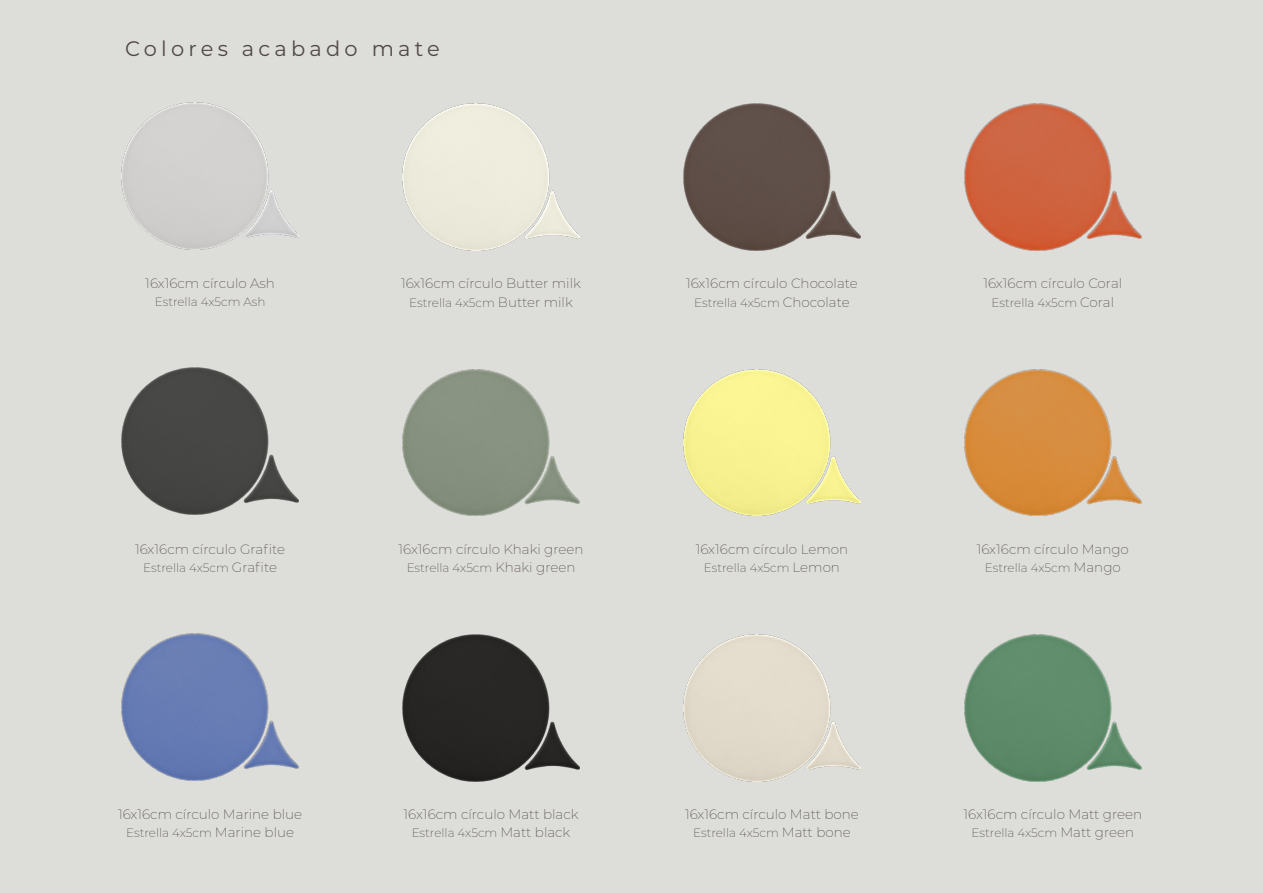
<style>
.page{position:relative;width:1263px;height:893px;background:#ddddda}
.page>*{position:absolute;margin:0;border:0;box-sizing:border-box;transform-origin:0 0}
.t1{font:21px "Montserrat";letter-spacing:.2em;color:#514948}
.t2{font:200 13.5px "Montserrat";color:#514948}
.t3{font:200 12px "Montserrat";color:#514948}
.s1{font-size:13.5px}
</style>
<div class="page">
<img style="left:122px;top:103px;width:176px;height:146px">
<img style="left:122px;top:368px;width:176px;height:147px">
<img style="left:403px;top:369px;width:176px;height:147px">
<img style="left:403px;top:104px;width:176px;height:146px">
<img style="left:684px;top:369px;width:176px;height:147px">
<img style="left:684px;top:104px;width:176px;height:146px">
<img style="left:964px;top:369px;width:177px;height:147px">
<img style="left:964px;top:104px;width:177px;height:146px">
<img style="left:122px;top:633px;width:176px;height:147px">
<img style="left:403px;top:635px;width:176px;height:146px">
<img style="left:684px;top:635px;width:176px;height:146px">
<img style="left:964px;top:635px;width:177px;height:146px">
<p class="t1" style="left:125px;top:34px;width:316px">Colores acabado mate</p>
<p class="t2" style="left:145px;top:275px;width:131px">16x16cm círculo Ash</p>
<p class="t2" style="left:401px;top:275px;width:181px">16x16cm círculo Butter milk</p>
<p class="t2" style="left:686px;top:275px;width:173px">16x16cm círculo Chocolate</p>
<p class="t2" style="left:983px;top:275px;width:140px">16x16cm círculo Coral</p>
<p class="t3" style="left:155px;top:293px;width:112px">Estrella 4x5cm Ash</p>
<p class="t3" style="left:409px;top:295px;width:165px">Estrella 4x5cm <span class="s1">Butter milk</span></p>
<p class="t3" style="left:694px;top:295px;width:157px">Estrella 4x5cm <span class="s1">Chocolate</span></p>
<p class="t3" style="left:991px;top:295px;width:124px">Estrella 4x5cm <span class="s1">Coral</span></p>
<p class="t2" style="left:135px;top:540px;width:152px">16x16cm círculo Grafite</p>
<p class="t2" style="left:399px;top:540px;width:186px">16x16cm círculo Khaki green</p>
<p class="t2" style="left:696px;top:540px;width:154px">16x16cm círculo Lemon</p>
<p class="t2" style="left:977px;top:540px;width:154px">16x16cm círculo Mango</p>
<p class="t3" style="left:143px;top:560px;width:135px">Estrella 4x5cm <span class="s1">Grafite</span></p>
<p class="t3" style="left:407px;top:560px;width:170px">Estrella 4x5cm <span class="s1">Khaki green</span></p>
<p class="t3" style="left:704px;top:560px;width:138px">Estrella 4x5cm <span class="s1">Lemon</span></p>
<p class="t3" style="left:985px;top:560px;width:137px">Estrella 4x5cm <span class="s1">Mango</span></p>
<p class="t2" style="left:118px;top:805px;width:186px">16x16cm círculo Marine blue</p>
<p class="t2" style="left:404px;top:805px;width:176px">16x16cm círculo Matt black</p>
<p class="t2" style="left:685px;top:805px;width:175px">16x16cm círculo Matt bone</p>
<p class="t2" style="left:963px;top:805px;width:180px">16x16cm círculo Matt green</p>
<p class="t3" style="left:126px;top:824px;width:169px">Estrella 4x5cm <span class="s1">Marine blue</span></p>
<p class="t3" style="left:412px;top:824px;width:160px">Estrella 4x5cm <span class="s1">Matt black</span></p>
<p class="t3" style="left:693px;top:824px;width:159px">Estrella 4x5cm <span class="s1">Matt bone</span></p>
<p class="t3" style="left:972px;top:824px;width:164px">Estrella 4x5cm <span class="s1">Matt green</span></p>
</div>
